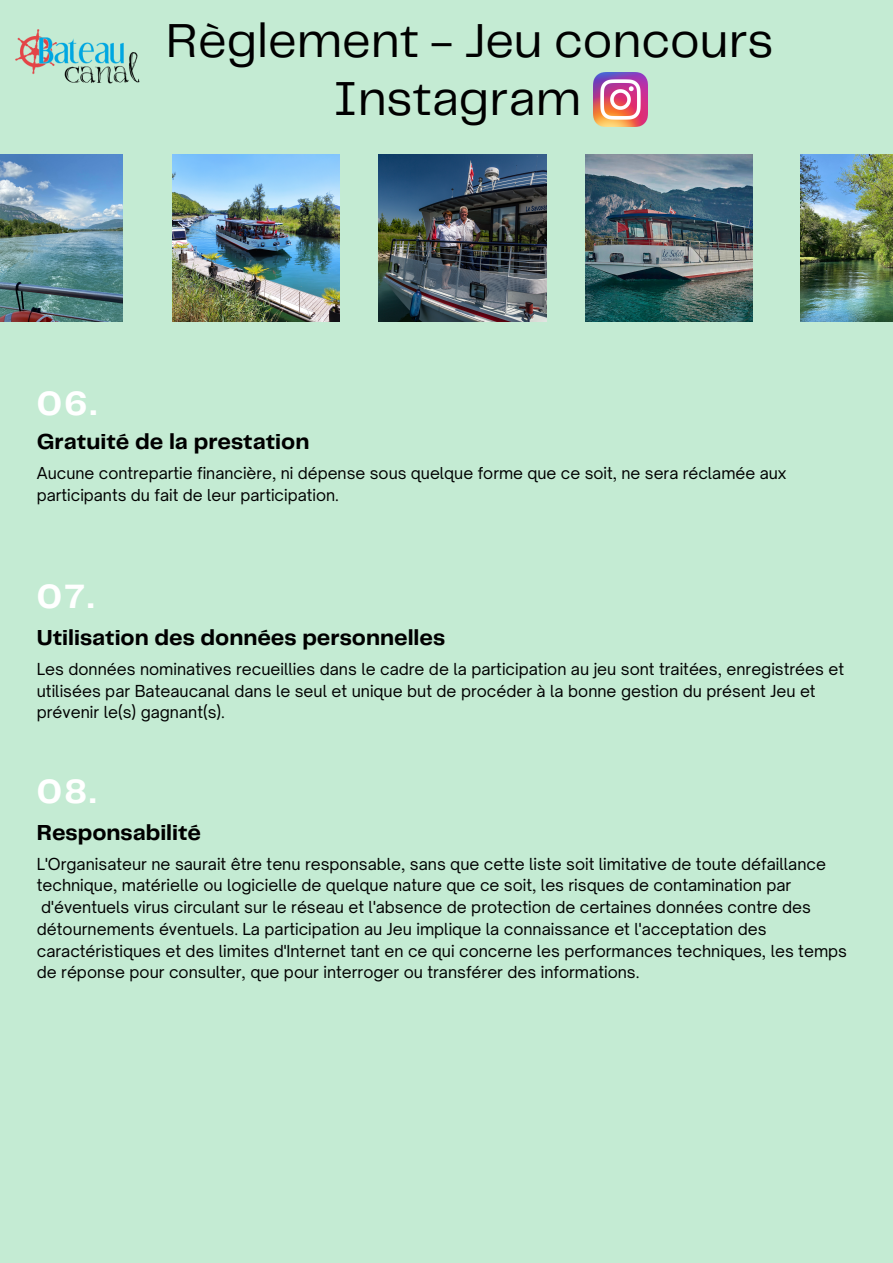
<style>
.page{position:relative;width:893px;height:1263px;background:#c4ebd3}
.page>*{position:absolute;margin:0;border:0;box-sizing:border-box;transform-origin:0 0}
.t1{font:49.5px/57.9px "Telegraf";color:#000;text-align:center}
.t2{font:700 35.1px "Telegraf";color:#fff}
.t3{font:700 22.58px "Telegraf";color:#000}
.t4{font:15.83px/21.7px "Open Sauce One";color:#000}
.t5{font:15.75px/21.9px "Open Sauce One";color:#000}
</style>
<div class="page">
<img style="left:0;top:154px;width:123px;height:168px">
<img style="left:172px;top:154px;width:168px;height:168px">
<img style="left:379px;top:154px;width:167px;height:168px">
<img style="left:585px;top:154px;width:168px;height:168px">
<img style="left:801px;top:154px;width:92px;height:168px">
<img style="left:16px;top:29px;width:123px;height:55px">
<img style="left:594px;top:72px;width:54px;height:54px">
<h1 class="t1" style="left:166px;top:14px;width:609px">Règlement - Jeu concours<br>Instagram</h1>
<h2 class="t2" style="left:37px;top:389px;width:61px">06.</h2>
<h3 class="t3" style="left:37px;top:432px;width:274px">Gratuité de la prestation</h3>
<p class="t5" style="left:37px;top:462px;width:751px">Aucune contrepartie financière, ni dépense sous quelque forme que ce soit, ne sera réclamée aux participants du fait de leur participation.</p>
<h2 class="t2" style="left:37px;top:581px;width:59px">07.</h2>
<h3 class="t3" style="left:37px;top:628px;width:410px">Utilisation des données personnelles</h3>
<p class="t4" style="left:37px;top:658px;width:809px">Les données nominatives recueillies dans le cadre de la participation au jeu sont traitées, enregistrées et utilisées par Bateaucanal dans le seul et unique but de procéder à la bonne gestion du présent Jeu et prévenir le(s) gagnant(s).</p>
<h2 class="t2" style="left:37px;top:776px;width:61px">08.</h2>
<h3 class="t3" style="left:37px;top:822px;width:166px">Responsabilité</h3>
<p class="t4" style="left:37px;top:853px;width:812px">L'Organisateur ne saurait être tenu responsable, sans que cette liste soit limitative de toute défaillance technique, matérielle ou logicielle de quelque nature que ce soit, les risques de contamination par d'éventuels virus circulant sur le réseau et l'absence de protection de certaines données contre des détournements éventuels. La participation au Jeu implique la connaissance et l'acceptation des caractéristiques et des limites d'Internet tant en ce qui concerne les performances techniques, les temps de réponse pour consulter, que pour interroger ou transférer des informations.</p>
</div>
